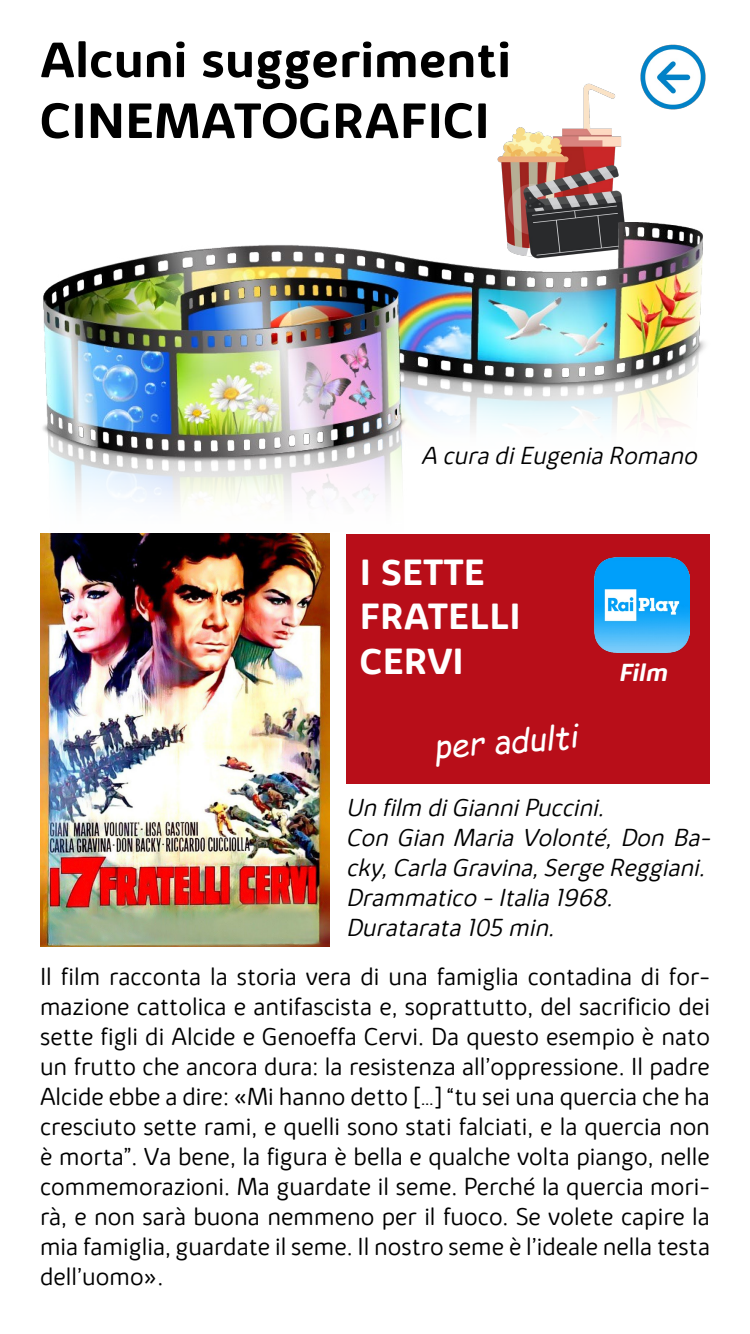
<style>
.page{position:relative;width:750px;height:1334px;background:#fff}
.page>*{position:absolute;margin:0;border:0;box-sizing:border-box;transform-origin:0 0}
.t1{font:700 50.7px/60.9px "Kabrio Alternate";color:#000}
.t2{font:700 37px/44.4px "Kabrio Alternate";color:#fff}
.t3{font:italic 32px "Comic Sans MS";color:#fff}
.t4{font:300 25px/30px "Kabrio Alternate";color:#000;text-align:justify}
.t5{font:italic 300 25px/30px "Kabrio Alternate";color:#000}
.t6{font:italic 700 25px "Kabrio Alternate";color:#fff}
</style>
<div class="page">
<img style="left:497px;top:83px;width:158px;height:140px">
<img style="left:636px;top:44px;width:70px;height:70px">
<img style="left:40px;top:223px;width:666px;height:357px">
<div style="left:346px;top:534px;width:364px;height:250px;background:#b80e19"></div>
<img style="left:595px;top:558px;width:94px;height:94px">
<img style="left:40px;top:534px;width:289px;height:413px">
<h1 class="t1" style="left:40px;top:31px;width:473px">Alcuni suggerimenti<br>CINEMATOGRAFICI</h1>
<p class="t5" style="left:421px;top:441px;width:277px">A cura di Eugenia Romano</p>
<h2 class="t2" style="left:360px;top:551px;width:163px">I SETTE<br>FRATELLI<br>CERVI</h2>
<p class="t3" style="left:433px;top:723px;width:146px;rotate:-4deg">per adulti</p>
<p class="t6" style="left:619px;top:657px;width:50px">Film</p>
<p class="t5" style="left:346px;top:793px;width:366px">Un film di Gianni Puccini.<br>Con Gian Maria Volonté, Don Ba&shy;cky, Carla Gravina, Serge Reggiani.<br>Drammatico - Italia 1968.<br>Duratarata 105 min.</p>
<p class="t4" style="left:40px;top:962px;width:672px">Il film racconta la storia vera di una famiglia contadina di for&shy;mazione cattolica e antifascista e, soprattutto, del sacrificio dei sette figli di Alcide e Genoeffa Cervi. Da questo esempio è nato un frutto che ancora dura: la resistenza all’oppressione. Il padre Alcide ebbe a dire: «Mi hanno detto […] “tu sei una quercia che ha cresciuto sette rami, e quelli sono stati falciati, e la quercia non è morta”. Va bene, la figura è bella e qualche volta piango, nelle commemorazioni. Ma guardate il seme. Perché la quercia mori&shy;rà, e non sarà buona nemmeno per il fuoco. Se volete capire la mia famiglia, guardate il seme. Il nostro seme è l’ideale nella testa dell’uomo».</p>
</div>
